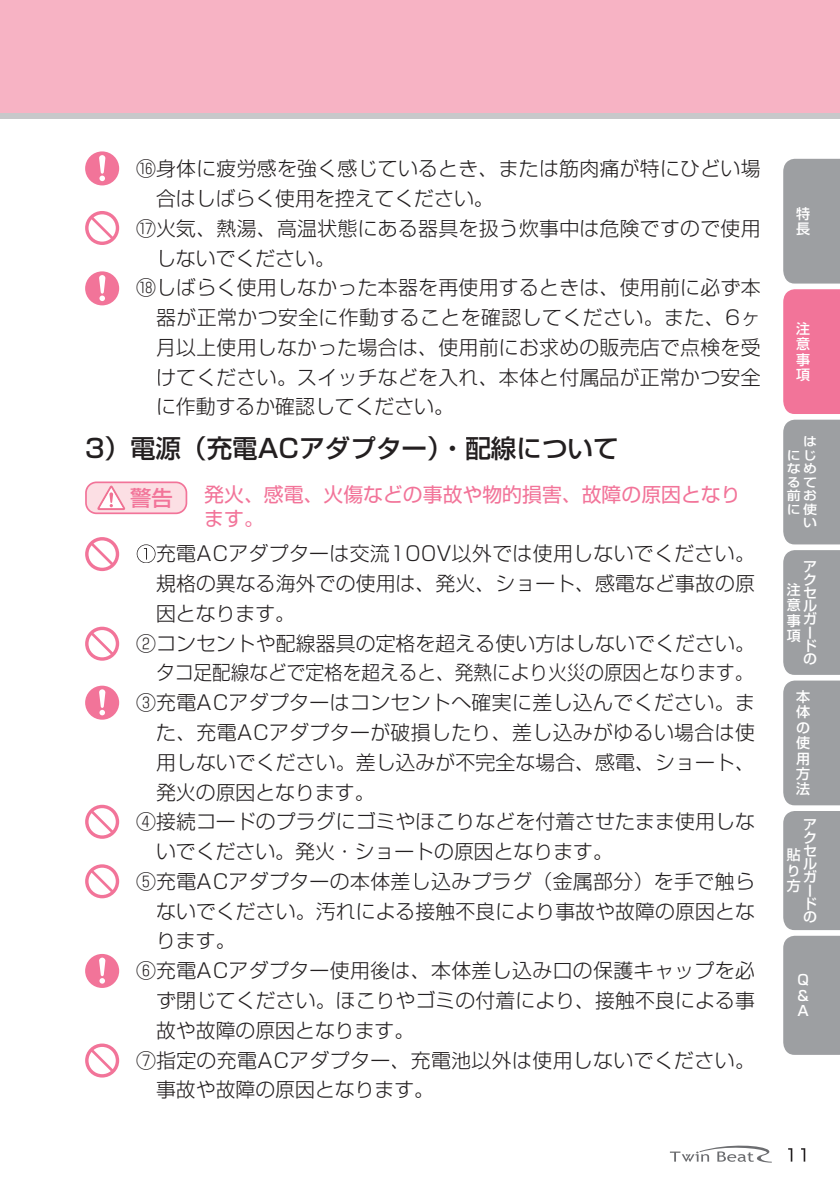
<style>
.page{position:relative;width:840px;height:1191px;background:#fff}
.page>*{position:absolute;margin:0;border:0;box-sizing:border-box;transform-origin:0 0}
.t1{font:500 25.6px "Shin Go Pro";color:#231f20}
.t2{font:500 21.2px "Shin Go Pro";color:#f27499}
.t3{font:300 19.8px "Shin Go Pro";letter-spacing:.015em;color:#231f20}
.t4{font:300 19.8px "Shin Go Pro";letter-spacing:.015em;color:#231f20;scale:.94 1}
.t5{font:19.8px/24px "Shin Go Pro";color:#f27499}
.t6{font:500 14px/15.4px "Shin Go Pro";color:#fff}
.t7{font:500 12.4px/13.6px "Shin Go Pro";color:#fff;text-align:right;scale:1.14 1}
</style>
<div class="page">
<div style="left:783px;top:159px;width:56px;height:124px;background:#9d9fa2"></div>
<div style="left:783px;top:289px;width:56px;height:125px;background:#f27499"></div>
<div style="left:783px;top:420px;width:56px;height:124px;background:#9d9fa2"></div>
<div style="left:783px;top:550px;width:56px;height:255px;background:#9d9fa2"></div>
<div style="left:783px;top:811px;width:56px;height:243px;background:#9d9fa2"></div>
<svg style="left:788px;top:1148px;width:16px;height:13px"></svg>
<div style="left:0;top:0;width:839px;height:113px;background:#f7b3c4"></div>
<div style="left:0;top:113px;width:839px;height:6px;background:#c7c8ca"></div>
<svg style="left:669px;top:1145px;width:102px;height:17px"></svg>
<svg style="left:137px;top:544px;width:19px;height:19px"></svg>
<svg style="left:85px;top:481px;width:102px;height:33px;background:#facfd9"></svg>
<svg style="left:85px;top:537px;width:34px;height:34px"></svg>
<svg style="left:88px;top:540px;width:28px;height:27px"></svg>
<div style="left:85px;top:211px;width:34px;height:34px;background:#f27499;border-radius:50%"></div>
<svg style="left:88px;top:214px;width:28px;height:28px"></svg>
<svg style="left:85px;top:626px;width:34px;height:34px"></svg>
<svg style="left:88px;top:630px;width:28px;height:27px"></svg>
<svg style="left:85px;top:804px;width:34px;height:34px"></svg>
<svg style="left:88px;top:808px;width:28px;height:27px"></svg>
<div style="left:85px;top:864px;width:34px;height:34px;background:#f27499;border-radius:50%"></div>
<svg style="left:88px;top:867px;width:28px;height:28px"></svg>
<svg style="left:85px;top:1043px;width:34px;height:34px"></svg>
<svg style="left:88px;top:1047px;width:28px;height:27px"></svg>
<div style="left:85px;top:685px;width:34px;height:34px;background:#f27499;border-radius:50%"></div>
<svg style="left:99px;top:689px;width:6px;height:26px"></svg>
<div style="left:85px;top:954px;width:34px;height:34px;background:#f27499;border-radius:50%"></div>
<svg style="left:99px;top:957px;width:6px;height:26px"></svg>
<div style="left:85px;top:271px;width:34px;height:34px;background:#f27499;border-radius:50%"></div>
<svg style="left:99px;top:275px;width:6px;height:26px"></svg>
<div style="left:85px;top:151px;width:34px;height:34px;background:#f27499;border-radius:50%"></div>
<svg style="left:99px;top:155px;width:6px;height:26px"></svg>
<p class="t3" style="left:136px;top:152px;width:625px">⑯ 身体に疲労感を強く感じているとき、または筋肉痛が特にひどい場</p>
<p class="t3" style="left:156px;top:182px;width:339px">合はしばらく使用を控えてください。</p>
<p class="t3" style="left:136px;top:212px;width:625px">⑰火気、熱湯、高温状態にある器具を扱う炊事中は危険ですので使用</p>
<p class="t3" style="left:156px;top:242px;width:180px">しないでください。</p>
<p class="t3" style="left:136px;top:271px;width:625px">⑱ しばらく使用しなかった本器を再使用するときは、使用前に必ず本</p>
<p class="t3" style="left:156px;top:301px;width:605px">器が正常かつ安全に作動することを確認してください。また、6ヶ</p>
<p class="t3" style="left:156px;top:331px;width:605px">月以上使用しなかった場合は、使用前にお求めの販売店で点検を受</p>
<p class="t3" style="left:156px;top:361px;width:605px">けてください。スイッチなどを入れ、本体と付属品が正常かつ安全</p>
<p class="t3" style="left:156px;top:391px;width:299px">に作動するか確認してください。</p>
<p class="t1" style="left:85px;top:427px;width:534px">3）電源（充電ACアダプター）・配線について</p>
<p class="t2" style="left:130px;top:480px;width:44px">警告</p>
<p class="t5" style="left:204px;top:480px;width:537px">発火、感電、火傷などの事故や物的損害、故障の原因となります。</p>
<p class="t3" style="left:156px;top:537px;width:600px">充電ACアダプターは交流100V以外では使用しないでください。</p>
<p class="t3" style="left:156px;top:567px;width:600px">規格の異なる海外での使用は、発火、ショート、感電など事故の原</p>
<p class="t3" style="left:156px;top:597px;width:140px">因となります。</p>
<p class="t3" style="left:136px;top:627px;width:619px">② コンセントや配線器具の定格を超える使い方はしないでください。</p>
<p class="t4" style="left:156px;top:656px;width:636px">タコ足配線などで定格を超えると、発熱により火災の原因となります。</p>
<p class="t3" style="left:136px;top:686px;width:620px">③ 充電ACアダプターはコンセントへ確実に差し込んでください。ま</p>
<p class="t3" style="left:156px;top:716px;width:600px">た、充電ACアダプターが破損したり、差し込みがゆるい場合は使</p>
<p class="t3" style="left:156px;top:746px;width:600px">用しないでください。差し込みが不完全な場合、感電、ショート、</p>
<p class="t3" style="left:156px;top:775px;width:220px">発火の原因となります。</p>
<p class="t3" style="left:136px;top:805px;width:619px">④ 接続コードのプラグにゴミやほこりなどを付着させたまま使用しな</p>
<p class="t3" style="left:156px;top:835px;width:458px">いでください。発火・ショートの原因となります。</p>
<p class="t3" style="left:136px;top:865px;width:619px">⑤ 充電ACアダプターの本体差し込みプラグ（金属部分）を手で触ら</p>
<p class="t3" style="left:156px;top:895px;width:600px">ないでください。汚れによる接触不良により事故や故障の原因とな</p>
<p class="t3" style="left:156px;top:924px;width:81px">ります。</p>
<p class="t3" style="left:136px;top:954px;width:620px">⑥ 充電ACアダプター使用後は、本体差し込み口の保護キャップを必</p>
<p class="t3" style="left:156px;top:984px;width:600px">ず閉じてください。ほこりやゴミの付着により、接触不良による事</p>
<p class="t3" style="left:156px;top:1014px;width:259px">故や故障の原因となります。</p>
<p class="t3" style="left:136px;top:1043px;width:620px">⑦ 指定の充電ACアダプター、充電池以外は使用しないでください。</p>
<p class="t3" style="left:156px;top:1073px;width:279px">事故や故障の原因となります。</p>
<p class="t6" style="left:795px;top:204px;width:15px">特長</p>
<p class="t6" style="left:795px;top:319px;width:15px;text-align:justify">注意事項</p>
<p class="t7" style="left:786px;top:433px;width:28px">は<br>にじなめるて前おに使い</p>
<p class="t6" style="left:786px;top:558px;width:31px;line-height:13px;text-align:right">ア<br>ク<br>セ意ル</p>
<p class="t6" style="left:802px;top:611px;width:15px;line-height:13px;text-indent:-16px">事ガードの</p>
<p class="t6" style="left:786px;top:580px;width:15px">注</p>
<p class="t6" style="left:786px;top:626px;width:15px">項</p>
<p class="t6" style="left:795px;top:687px;width:15px;text-align:justify">本体の使用方法</p>
<p class="t6" style="left:802px;top:816px;width:15px;line-height:13.2px">アクセルガードの</p>
<p class="t6" style="left:786px;top:845px;width:15px">貼り方</p>
<p class="t6" style="left:795px;top:970px;width:14px;text-align:justify">Ｑ＆Ａ</p>
</div>
